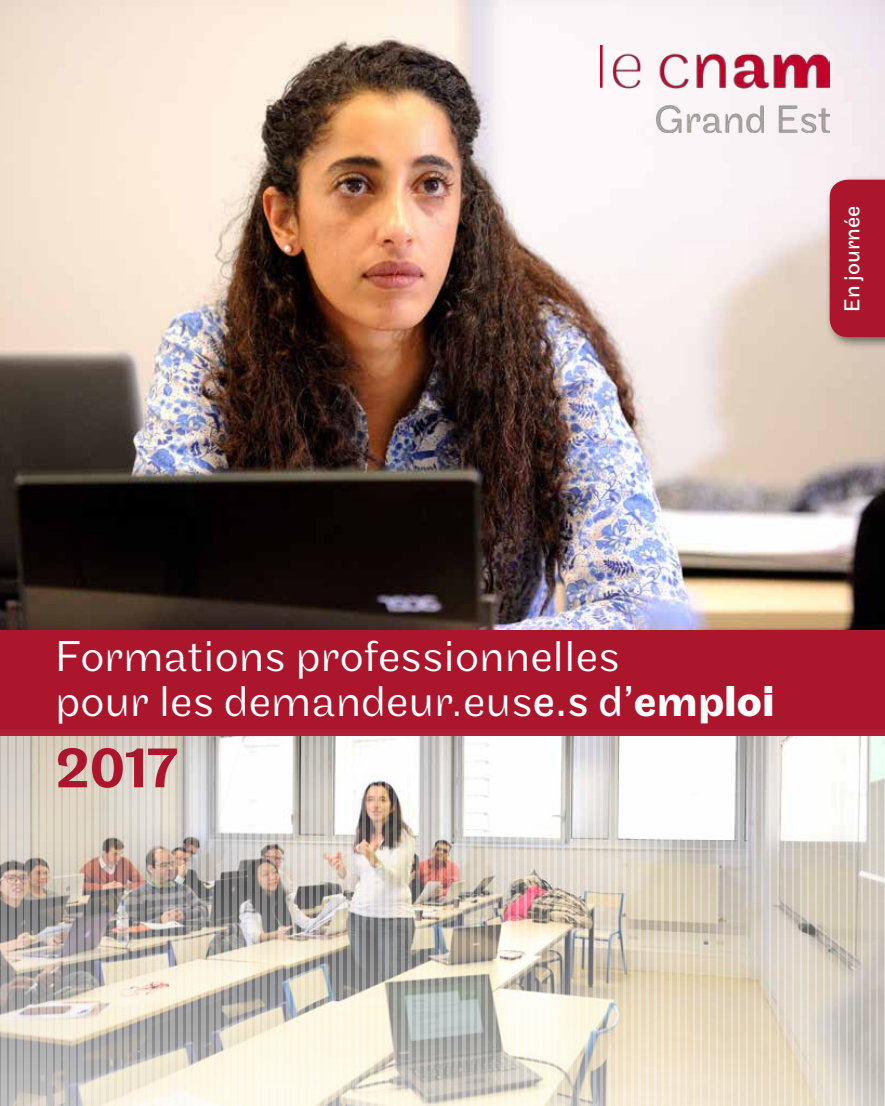
<style>
.page{position:relative;width:885px;height:1106px;background:#fff}
.page>*{position:absolute;margin:0;border:0;box-sizing:border-box;transform-origin:0 0}
.t1{font:500 60px "Maple";color:#ac162c}
.t2{font:300 45px/45px "Maple";color:#fff}
.t3{font:22.5px "Maple";color:#fff}
.s1{font-weight:400}
.s2{font-weight:500}
.s3{font-weight:700}
</style>
<div class="page">
<img style="left:0;top:0;width:884px;height:630px">
<div style="left:0;top:630px;width:884px;height:105px;background:#ac162c"></div>
<div style="left:824px;top:175px;width:60px;height:175px;background:#000;opacity:.5"></div>
<div style="left:829px;top:180px;width:55px;height:157px;background:#ac162c"></div>
<svg style="left:0;top:735px;width:884px;height:371px"></svg>
<img style="left:600px;top:46px;width:229px;height:86px">
<p class="t3" style="left:839px;top:312px;width:108px;rotate:-90deg">En journée</p>
<p class="t2" style="left:55px;top:634px;width:720px">Formations professionnelles<br>pour les demandeur.eus<span class="s1">e.s d’</span><span class="s2">emp</span><span class="s3">loi</span></p>
<h1 class="t1" style="left:55px;top:733px;width:123px">2017</h1>
</div>
